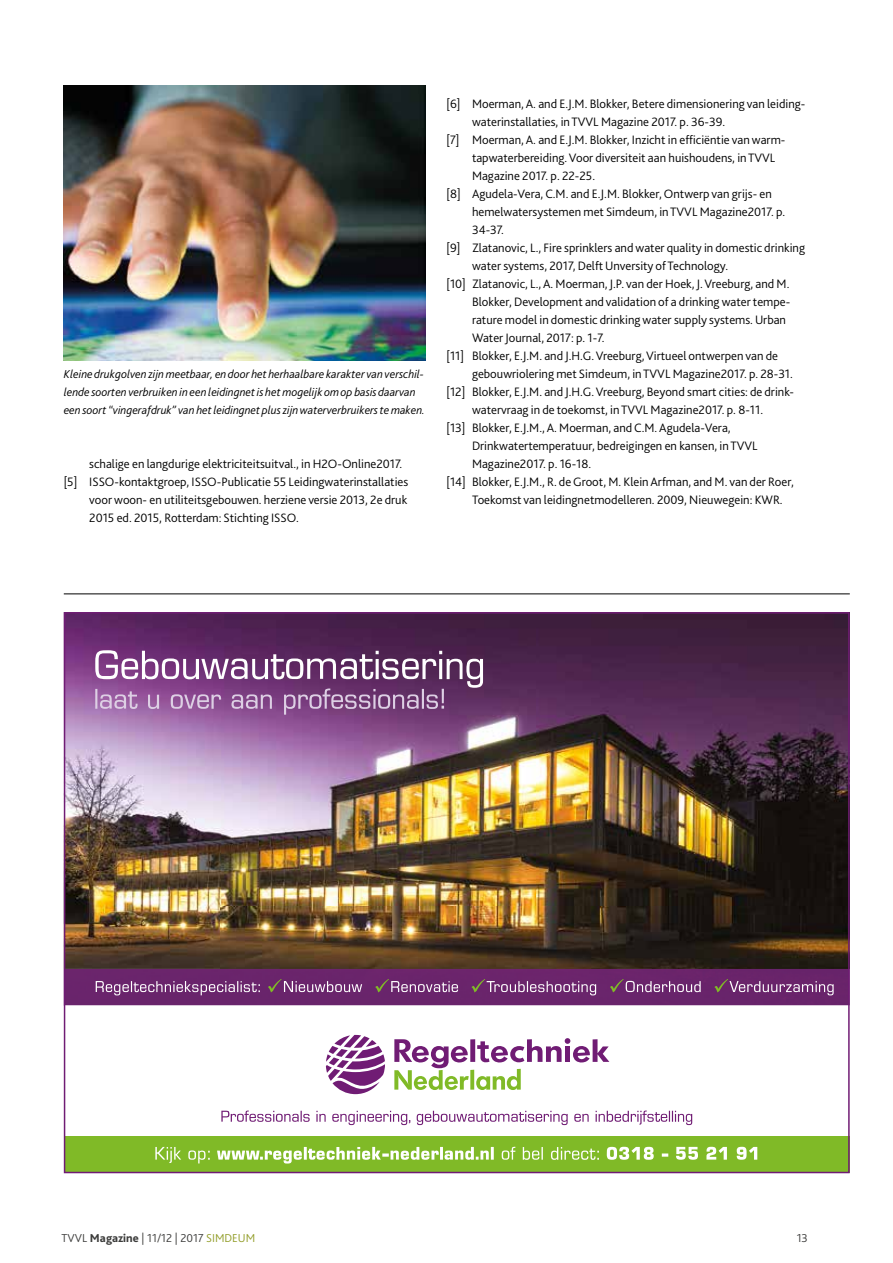
<style>
.page{position:relative;width:893px;height:1263px;background:#fff}
.page>*{position:absolute;margin:0;border:0;box-sizing:border-box;transform-origin:0 0}
.t1{font:300 12.75px "Bliss 2";color:#000}
.t2{font:italic 300 12px/18px "Bliss 2";color:#000}
.t3{font:300 12px "Bliss 2";color:#3c3c3b}
.s1{font-weight:800}
.s2{color:#919c27}
</style>
<div class="page">
<img style="left:64px;top:85px;width:361px;height:275px">
<img style="left:221px;top:614px;width:627px;height:355px">
<img style="left:66px;top:614px;width:155px;height:355px">
<div style="left:64px;top:1137px;width:786px;height:36px;background:#80ba27"></div>
<svg style="left:155px;top:1147px;width:602px;height:16px"></svg>
<svg style="left:326px;top:1035px;width:59px;height:59px"></svg>
<svg style="left:470px;top:1070px;width:4px;height:19px"></svg>
<svg style="left:476px;top:1069px;width:45px;height:21px"></svg>
<svg style="left:394px;top:1039px;width:75px;height:51px"></svg>
<div style="left:470px;top:1039px;width:5px;height:23px;background:#701c74"></div>
<svg style="left:477px;top:1038px;width:132px;height:24px"></svg>
<div style="left:66px;top:969px;width:782px;height:36px;background:#69246b"></div>
<svg style="left:714px;top:979px;width:120px;height:16px;background:#814980"></svg>
<svg style="left:610px;top:979px;width:91px;height:13px"></svg>
<svg style="left:471px;top:979px;width:125px;height:16px;background:#834b83"></svg>
<svg style="left:375px;top:979px;width:83px;height:13px"></svg>
<svg style="left:268px;top:979px;width:94px;height:13px"></svg>
<svg style="left:96px;top:981px;width:164px;height:14px;background:#8b558c"></svg>
<svg style="left:221px;top:1110px;width:471px;height:15px"></svg>
<svg style="left:95px;top:650px;width:388px;height:65px;background:#895b8d"></svg>
<hr style="left:64px;top:594px;width:786px;height:1px;background:#000">
<p class="t2" style="left:64px;top:365px;width:363px">Kleine drukgolven zijn meetbaar, en door het herhaalbare karakter van verschil&shy;lende soorten verbruiken in een leidingnet is het mogelijk om op basis daarvan een soort “vingerafdruk” van het leidingnet plus zijn waterverbruikers te maken.</p>
<p class="t1" style="left:89px;top:456px;width:315px">schalige en langdurige elektriciteitsuitval., in H2O-Online2017.</p>
<p class="t1" style="left:64px;top:474px;width:346px">[5] ISSO-kontaktgroep, ISSO-Publicatie 55 Leidingwaterinstallaties</p>
<p class="t1" style="left:89px;top:492px;width:319px">voor woon- en utiliteitsgebouwen. herziene versie 2013, 2e druk</p>
<p class="t1" style="left:89px;top:510px;width:211px">2015 ed. 2015, Rotterdam: Stichting ISSO.</p>
<p class="t1" style="left:446px;top:96px;width:360px">[6] Moerman, A. and E.J.M. Blokker, Betere dimensionering van leiding-</p>
<p class="t1" style="left:472px;top:114px;width:255px">waterinstallaties, in TVVL Magazine 2017. p. 36-39.</p>
<p class="t1" style="left:446px;top:132px;width:340px">[7] Moerman, A. and E.J.M. Blokker, Inzicht in efficiëntie van warm-</p>
<p class="t1" style="left:472px;top:150px;width:305px">tapwaterbereiding. Voor diversiteit aan huishoudens, in TVVL</p>
<p class="t1" style="left:472px;top:168px;width:125px">Magazine 2017. p. 22-25.</p>
<p class="t1" style="left:446px;top:186px;width:327px">[8] Agudela-Vera, C.M. and E.J.M. Blokker, Ontwerp van grijs- en</p>
<p class="t1" style="left:472px;top:204px;width:315px">hemelwatersystemen met Simdeum, in TVVL Magazine2017. p.</p>
<p class="t1" style="left:472px;top:222px;width:34px">34-37.</p>
<p class="t1" style="left:446px;top:240px;width:360px">[9] Zlatanovic, L., Fire sprinklers and water quality in domestic drinking</p>
<p class="t1" style="left:472px;top:258px;width:258px">water systems, 2017, Delft Unversity of Technology.</p>
<p class="t1" style="left:446px;top:276px;width:344px">[10] Zlatanovic, L., A. Moerman, J.P. van der Hoek, J. Vreeburg, and M.</p>
<p class="t1" style="left:472px;top:294px;width:320px">Blokker, Development and validation of a drinking water tempe-</p>
<p class="t1" style="left:472px;top:312px;width:316px">rature model in domestic drinking water supply systems. Urban</p>
<p class="t1" style="left:472px;top:330px;width:134px">Water Journal, 2017: p. 1-7.</p>
<p class="t1" style="left:446px;top:348px;width:333px">[11] Blokker, E.J.M. and J.H.G. Vreeburg, Virtueel ontwerpen van de</p>
<p class="t1" style="left:472px;top:366px;width:322px">gebouwriolering met Simdeum, in TVVL Magazine2017. p. 28-31.</p>
<p class="t1" style="left:446px;top:384px;width:349px">[12] Blokker, E.J.M. and J.H.G. Vreeburg, Beyond smart cities: de drink-</p>
<p class="t1" style="left:472px;top:402px;width:293px">watervraag in de toekomst, in TVVL Magazine2017. p. 8-11.</p>
<p class="t1" style="left:446px;top:420px;width:286px">[13] Blokker, E.J.M., A. Moerman, and C.M. Agudela-Vera,</p>
<p class="t1" style="left:472px;top:438px;width:287px">Drinkwatertemperatuur, bedreigingen en kansen, in TVVL</p>
<p class="t1" style="left:472px;top:456px;width:121px">Magazine2017. p. 16-18.</p>
<p class="t1" style="left:446px;top:474px;width:349px">[14] Blokker, E.J.M., R. de Groot, M. Klein Arfman, and M. van der Roer,</p>
<p class="t1" style="left:472px;top:492px;width:312px">Toekomst van leidingnetmodelleren. 2009, Nieuwegein: KWR.</p>
<p class="t3" style="left:62px;top:1231px;width:195px">TVVL <span class="s1">Magazine</span> | 11/12 | 2017 <span class="s2">SIMDEUM</span></p>
<p class="t3" style="left:797px;top:1231px;width:13px">13</p>
</div>
